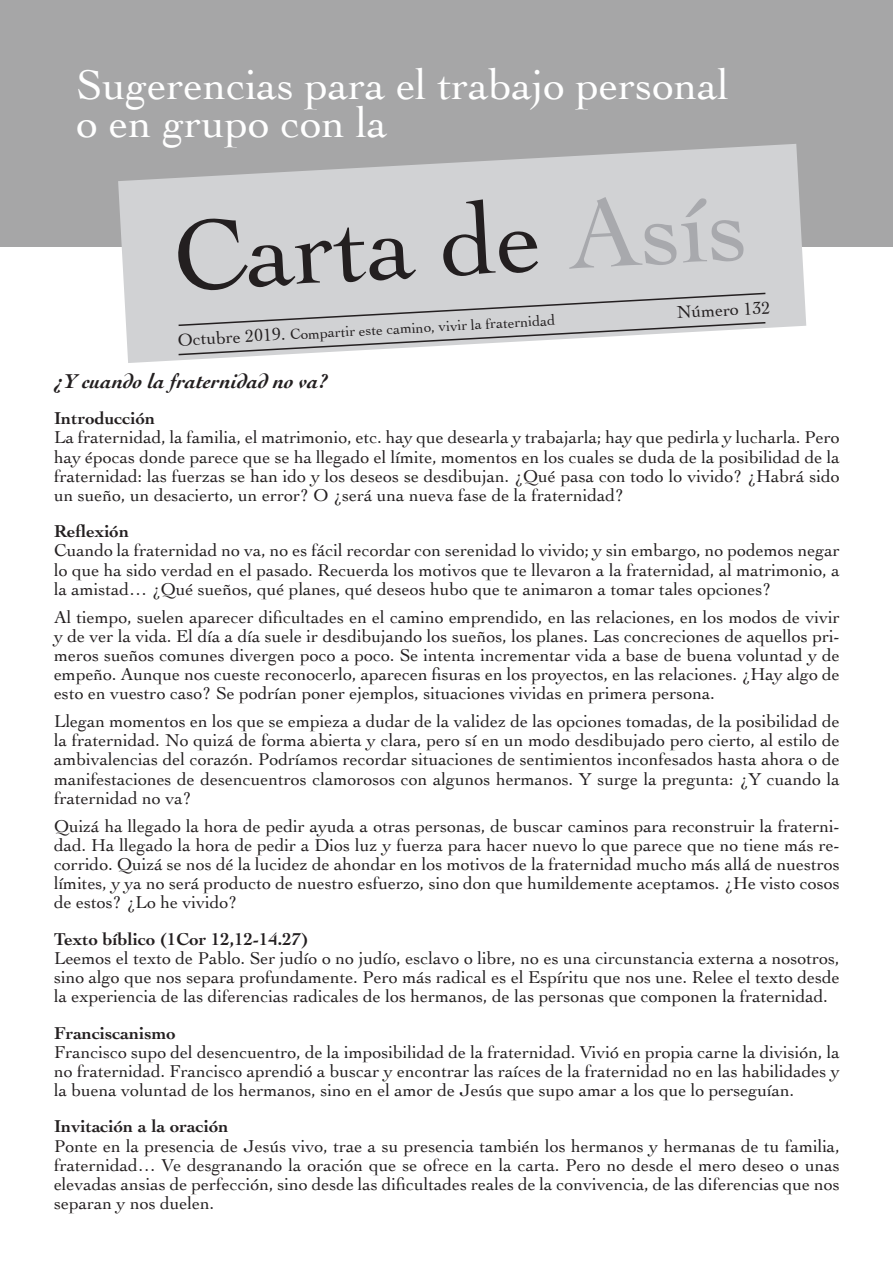
<style>
.page{position:relative;width:893px;height:1263px;background:#fff}
.page>*{position:absolute;margin:0;border:0;box-sizing:border-box;transform-origin:0 0}
.t1{font:103.5px "Cochin";color:#231f20}
.t2{font:43.5px/37.5px "Cochin";color:#fff}
.t3{font:italic 700 21px "Cochin";color:#231f20}
.t4{font:18px/19.2px "Cochin";color:#231f20;text-align:justify}
.t5{font:700 18px "Cochin";color:#231f20}
.t6{font:15px "Cochin";color:#231f20}
.s1{color:#a8a9ad}
.s2{font-size:18px}
</style>
<div class="page">
<div style="left:0;top:0;width:893px;height:247px;background:#a6a6a7"></div>
<svg style="left:118px;top:144px;width:688px;height:219px;fill:#d1d2d4"></svg>
<svg style="left:177px;top:292px;width:590px;height:64px"></svg>
<h2 class="t2" style="left:77px;top:64px;width:654px">Sugerencias para el trabajo personal o en grupo con la</h2>
<h1 class="t1" style="left:170px;top:186px;width:577px;rotate:-3deg">Carta de <span class="s1">Asís</span></h1>
<p class="t6" style="left:177px;top:330px;width:379px;rotate:-3deg"><span class="s2">Octubre 2019.</span> Compartir este camino, vivir la fraternidad</p>
<p class="t4" style="left:676px;top:302px;width:95px;rotate:-3deg">Número 132</p>
<p class="t3" style="left:54px;top:367px;width:276px">¿Y cuando la fraternidad no va?</p>
<p class="t5" style="left:54px;top:406px;width:103px">Introducción</p>
<p class="t4" style="left:54px;top:427px;width:787px">La fraternidad, la familia, el matrimonio, etc. hay que desearla y trabajarla; hay que pedirla y lucharla. Pero hay épocas donde parece que se ha llegado el límite, momentos en los cuales se duda de la posibilidad de la fraternidad: las fuerzas se han ido y los deseos se desdibujan. ¿Qué pasa con todo lo vivido? ¿Habrá sido un sueño, un desacierto, un error? O ¿será una nueva fase de la fraternidad?</p>
<p class="t5" style="left:54px;top:519px;width:77px">Reflexión</p>
<p class="t4" style="left:54px;top:540px;width:787px">Cuando la fraternidad no va, no es fácil recordar con serenidad lo vivido; y sin embargo, no podemos negar lo que ha sido verdad en el pasado. Recuerda los motivos que te llevaron a la fraternidad, al matrimonio, a la amistad… ¿Qué sueños, qué planes, qué deseos hubo que te animaron a tomar tales opciones?</p>
<p class="t4" style="left:54px;top:606px;width:787px">Al tiempo, suelen aparecer dificultades en el camino emprendido, en las relaciones, en los modos de vivir y de ver la vida. El día a día suele ir desdibujando los sueños, los planes. Las concreciones de aquellos pri&shy;meros sueños comunes divergen poco a poco. Se intenta incrementar vida a base de buena voluntad y de empeño. Aunque nos cueste reconocerlo, aparecen fisuras en los proyectos, en las relaciones. ¿Hay algo de esto en vuestro caso? Se podrían poner ejemplos, situaciones vividas en primera persona.</p>
<p class="t4" style="left:54px;top:711px;width:787px">Llegan momentos en los que se empieza a dudar de la validez de las opciones tomadas, de la posibilidad de la fraternidad. No quizá de forma abierta y clara, pero sí en un modo desdibujado pero cierto, al estilo de ambivalencias del corazón. Podríamos recordar situaciones de sentimientos inconfesados hasta ahora o de manifestaciones de desencuentros clamorosos con algunos hermanos. Y surge la pregunta: ¿Y cuando la fraternidad no va?</p>
<p class="t4" style="left:54px;top:815px;width:787px">Quizá ha llegado la hora de pedir ayuda a otras personas, de buscar caminos para reconstruir la fraterni&shy;dad. Ha llegado la hora de pedir a Dios luz y fuerza para hacer nuevo lo que parece que no tiene más re&shy;corrido. Quizá se nos dé la lucidez de ahondar en los motivos de la fraternidad mucho más allá de nuestros límites, y ya no será producto de nuestro esfuerzo, sino don que humildemente aceptamos. ¿He visto cosos de estos? ¿Lo he vivido?</p>
<p class="t5" style="left:54px;top:927px;width:256px">Texto bíblico (1Cor 12,12-14.27)</p>
<p class="t4" style="left:54px;top:948px;width:787px">Leemos el texto de Pablo. Ser judío o no judío, esclavo o libre, no es una circunstancia externa a nosotros, sino algo que nos separa profundamente. Pero más radical es el Espíritu que nos une. Relee el texto desde la experiencia de las diferencias radicales de los hermanos, de las personas que componen la fraternidad.</p>
<p class="t5" style="left:54px;top:1020px;width:123px">Franciscanismo</p>
<p class="t4" style="left:54px;top:1041px;width:787px">Francisco supo del desencuentro, de la imposibilidad de la fraternidad. Vivió en propia carne la división, la no fraternidad. Francisco aprendió a buscar y encontrar las raíces de la fraternidad no en las habilidades y la buena voluntad de los hermanos, sino en el amor de Jesús que supo amar a los que lo perseguían.</p>
<p class="t5" style="left:54px;top:1114px;width:176px">Invitación a la oración</p>
<p class="t4" style="left:54px;top:1135px;width:787px">Ponte en la presencia de Jesús vivo, trae a su presencia también los hermanos y hermanas de tu familia, fraternidad… Ve desgranando la oración que se ofrece en la carta. Pero no desde el mero deseo o unas elevadas ansias de perfección, sino desde las dificultades reales de la convivencia, de las diferencias que nos separan y nos duelen.</p>
</div>
